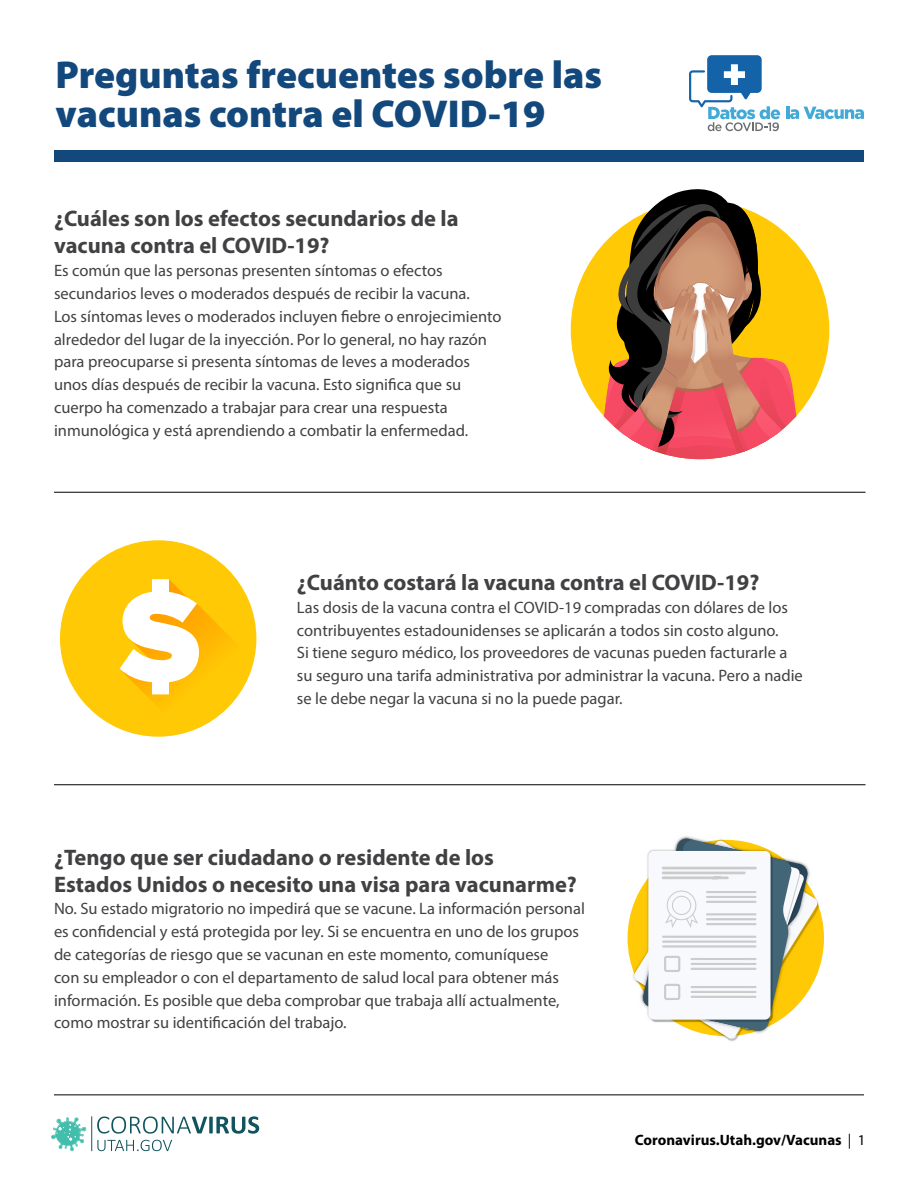
<style>
.page{position:relative;width:918px;height:1188px;background:#fff}
.page>*{position:absolute;margin:0;border:0;box-sizing:border-box;transform-origin:0 0}
.t1{font:900 39px/39px "Myriad Pro";color:#12487c}
.t2{font:700 22.5px/27px "Myriad Pro";color:#414042}
.t3{font:16.5px/22.8px "Myriad Pro";color:#414042}
.t4{font:700 15px "Myriad Pro";color:#000}
.s1{font-weight:400}
</style>
<div class="page">
<hr style="left:54px;top:1095px;width:810px;height:1px;background:#000">
<svg style="left:51px;top:1117px;width:36px;height:34px"></svg>
<svg style="left:97px;top:1140px;width:75px;height:11px"></svg>
<svg style="left:97px;top:1116px;width:162px;height:18px"></svg>
<hr style="left:91px;top:1116px;width:1px;height:35px;background:#11545e">
<hr style="left:54px;top:492px;width:812px;height:1px;background:#000">
<hr style="left:54px;top:784px;width:812px;height:1px;background:#000">
<div style="left:54px;top:150px;width:810px;height:11px;background:#12487c"></div>
<div style="left:571px;top:201px;width:258px;height:258px;background:#ffc905;border-radius:50%"></div>
<svg style="left:590px;top:189px;width:221px;height:270px"></svg>
<svg style="left:631px;top:836px;width:188px;height:205px"></svg>
<div style="left:667px;top:891px;width:29px;height:29px;background:#f8f9fd;border-radius:50%"></div>
<div style="left:667px;top:891px;width:29px;height:29px;border:1px solid #cbcbcb;border-radius:50%"></div>
<div style="left:672px;top:896px;width:19px;height:19px;border:1px solid #cbcbcb;border-radius:50%"></div>
<div style="left:60px;top:540px;width:196px;height:197px;background:#ffc905;border-radius:50%"></div>
<svg style="left:120px;top:579px;width:133px;height:153px"></svg>
<svg style="left:689px;top:55px;width:91px;height:76px"></svg>
<svg style="left:786px;top:106px;width:78px;height:13px"></svg>
<h1 class="t1" style="left:56px;top:53px;width:548px">Preguntas frecuentes sobre las vacunas contra el COVID-19</h1>
<h2 class="t2" style="left:54px;top:205px;width:406px">¿Cuáles son los efectos secundarios de la vacuna contra el COVID-19?</h2>
<p class="t3" style="left:54px;top:259px;width:449px">Es común que las personas presenten síntomas o efectos secundarios leves o moderados después de recibir la vacuna.<br>Los síntomas leves o moderados incluyen fiebre o enrojecimiento alrededor del lugar de la inyección. Por lo general, no hay razón para preocuparse si presenta síntomas de leves a moderados unos días después de recibir la vacuna. Esto significa que su cuerpo ha comenzado a trabajar para crear una respuesta inmunológica y está aprendiendo a combatir la enfermedad.</p>
<h2 class="t2" style="left:297px;top:568px;width:464px">¿Cuánto costará la vacuna contra el COVID-19?</h2>
<p class="t3" style="left:297px;top:596px;width:507px">Las dosis de la vacuna contra el COVID-19 compradas con dólares de los contribuyentes estadounidenses se aplicarán a todos sin costo alguno.<br>Si tiene seguro médico, los proveedores de vacunas pueden facturarle a su seguro una tarifa administrativa por administrar la vacuna. Pero a nadie se le debe negar la vacuna si no la puede pagar.</p>
<h2 class="t2" style="left:54px;top:843px;width:524px">¿Tengo que ser ciudadano o residente de los<br>Estados Unidos o necesito una visa para vacunarme?</h2>
<p class="t3" style="left:54px;top:897px;width:532px">No. Su estado migratorio no impedirá que se vacune. La información personal es confidencial y está protegida por ley. Si se encuentra en uno de los grupos de categorías de riesgo que se vacunan en este momento, comuníquese<br>con su empleador o con el departamento de salud local para obtener más información. Es posible que deba comprobar que trabaja allí actualmente, como mostrar su identificación del trabajo.</p>
<p class="t4" style="left:635px;top:1130px;width:232px">Coronavirus.Utah.gov/Vacunas <span class="s1">| 1</span></p>
</div>
